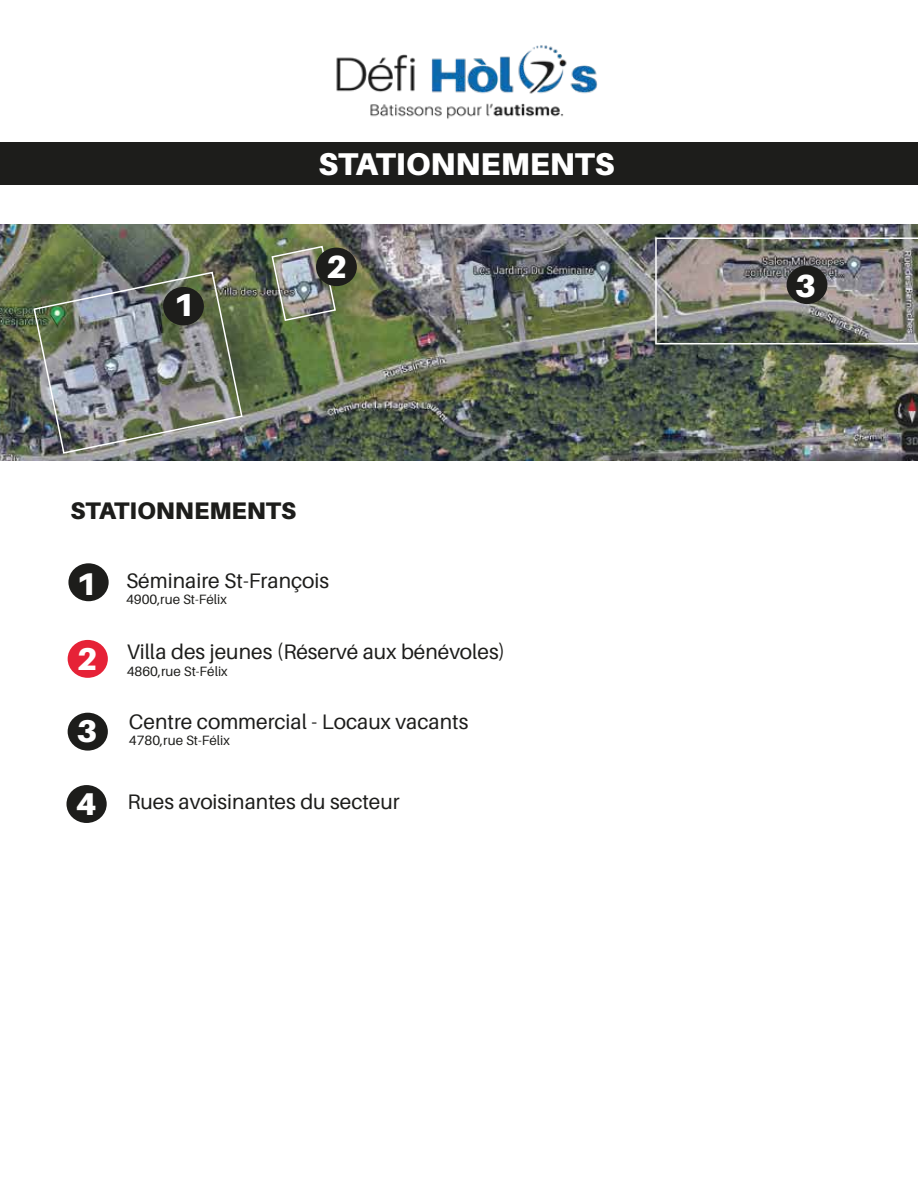
<style>
.page{position:relative;width:918px;height:1188px;background:#fff}
.page>*{position:absolute;margin:0;border:0;box-sizing:border-box;transform-origin:0 0}
.t1{font:900 31.95px "Aileron";color:#fff}
.t2{font:900 31.5px "Aileron";color:#fff}
.t3{font:900 24px "Aileron";color:#1d1d1b}
.t4{font:21px "Aileron";color:#1d1d1b}
.t5{font:13.5px "Aileron";color:#1d1d1b}
</style>
<div class="page">
<img style="left:0;top:225px;width:918px;height:236px">
<div style="left:0;top:143px;width:918px;height:42px;background:#1d1d1b"></div>
<img style="left:32px;top:271px;width:212px;height:184px">
<img style="left:336px;top:45px;width:262px;height:74px">
<img style="left:655px;top:238px;width:263px;height:106px">
<img style="left:271px;top:245px;width:66px;height:77px">
<div style="left:163px;top:287px;width:41px;height:38px;background:#1d1d1b;border-radius:50%"></div>
<div style="left:316px;top:248px;width:41px;height:38px;background:#1d1d1b;border-radius:50%"></div>
<div style="left:787px;top:266px;width:40px;height:38px;background:#1d1d1b;border-radius:50%"></div>
<div style="left:68px;top:563px;width:41px;height:38px;background:#1d1d1b;border-radius:50%"></div>
<div style="left:68px;top:640px;width:40px;height:38px;background:#e62237;border-radius:50%"></div>
<div style="left:68px;top:713px;width:40px;height:38px;background:#1d1d1b;border-radius:50%"></div>
<div style="left:66px;top:785px;width:41px;height:38px;background:#1d1d1b;border-radius:50%"></div>
<h2 class="t2" style="left:319px;top:146px;width:298px">STATIONNEMENTS</h2>
<h1 class="t1" style="left:173px;top:286px;width:23px">1</h1>
<h1 class="t1" style="left:326px;top:248px;width:23px">2</h1>
<p class="t3" style="left:70px;top:497px;width:227px">STATIONNEMENTS</p>
<h2 class="t2" style="left:76px;top:565px;width:22px">1</h2>
<h2 class="t2" style="left:77px;top:640px;width:22px">2</h2>
<h2 class="t2" style="left:77px;top:713px;width:22px">3</h2>
<h2 class="t2" style="left:76px;top:785px;width:22px">4</h2>
<p class="t4" style="left:126px;top:569px;width:205px">Séminaire St-François</p>
<p class="t5" style="left:126px;top:592px;width:103px">4900,rue St-Félix</p>
<p class="t4" style="left:127px;top:641px;width:380px">Villa des jeunes (Réservé aux bénévoles)</p>
<p class="t5" style="left:127px;top:663px;width:103px">4860,rue St-Félix</p>
<p class="t4" style="left:129px;top:710px;width:341px">Centre commercial - Locaux vacants</p>
<p class="t5" style="left:129px;top:733px;width:103px">4780,rue St-Félix</p>
<p class="t4" style="left:127px;top:790px;width:274px">Rues avoisinantes du secteur</p>
<h1 class="t1" style="left:795px;top:267px;width:23px">3</h1>
</div>
